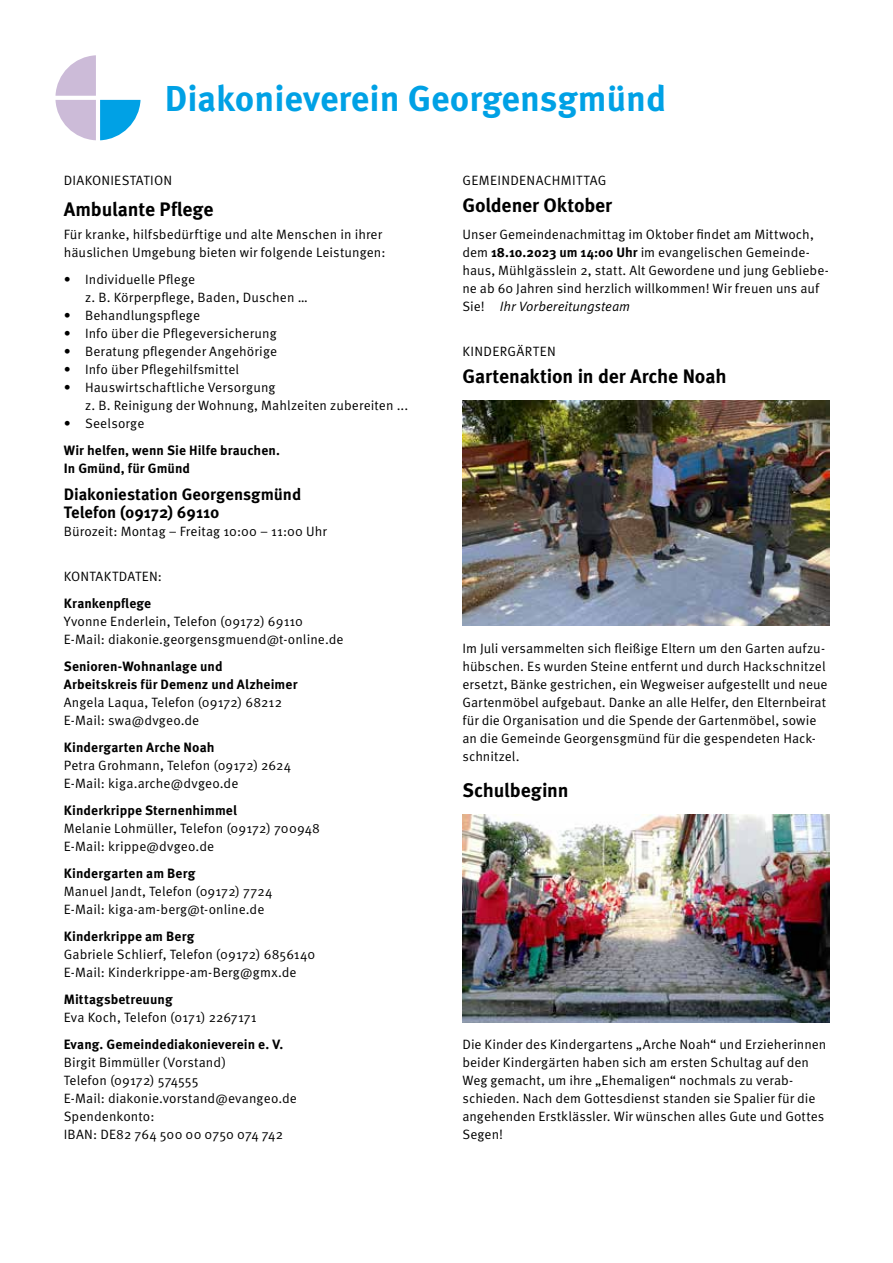
<style>
.page{position:relative;width:893px;height:1263px;background:#fff}
.page>*{position:absolute;margin:0;border:0;box-sizing:border-box;transform-origin:0 0}
.t1{font:700 36px "Meta OT";color:#00a1e5}
.t2{font:700 19.5px "Meta OT";letter-spacing:-.01em;color:#000}
.t3{font:700 16.5px/18px "Meta OT";color:#000}
.t4{font:13.5px/18px "Meta OT";letter-spacing:.005em;color:#000}
.t5{font:700 13.5px/18px "Meta OT";letter-spacing:.005em;color:#000}
.t6{font:13.5px "Meta OT";letter-spacing:.025em;color:#000}
.t7{font:13.5px "Meta OT Norm Ita";color:#000}
.s1{font-weight:700}
.s2{font-family:"Meta OT"}
</style>
<div class="page">
<svg style="left:55px;top:55px;width:86px;height:85px"></svg>
<img style="left:462px;top:401px;width:367px;height:225px">
<img style="left:462px;top:815px;width:367px;height:207px">
<h1 class="t1" style="left:165px;top:76px;width:503px">Diakonieverein Georgensgmünd</h1>
<p class="t4" style="left:64px;top:171px;width:110px">DIAKONIESTATION</p>
<h2 class="t2" style="left:64px;top:197px;width:151px">Ambulante Pflege</h2>
<p class="t4" style="left:64px;top:225px;width:323px">Für kranke, hilfsbedürftige und alte Menschen in ihrer häuslichen Umgebung bieten wir folgende Leistungen:</p>
<p class="t4" style="left:85px;top:270px;width:224px;text-indent:-21px">• Individuelle Pflege<br>z. B. Körperpflege, Baden, Duschen …</p>
<p class="t4" style="left:64px;top:306px;width:138px">• Behandlungspflege</p>
<p class="t4" style="left:64px;top:324px;width:214px">• Info über die Pflegeversicherung</p>
<p class="t4" style="left:64px;top:342px;width:215px">• Beratung pflegender Angehörige</p>
<p class="t4" style="left:64px;top:360px;width:177px">• Info über Pflegehilfsmittel</p>
<p class="t4" style="left:85px;top:378px;width:325px;text-indent:-21px">• Hauswirtschaftliche Versorgung<br>z. B. Reinigung der Wohnung, Mahlzeiten zubereiten ...</p>
<p class="t4" style="left:64px;top:414px;width:82px">• Seelsorge</p>
<p class="t5" style="left:64px;top:441px;width:218px">Wir helfen, wenn Sie Hilfe brauchen.<br>In Gmünd, für Gmünd</p>
<p class="t3" style="left:64px;top:485px;width:239px">Diakoniestation Georgensgmünd<br>Telefon (09172) 69110</p>
<p class="t4" style="left:64px;top:522px;width:265px">Bürozeit: Montag – Freitag 10:00 – 11:00 Uhr</p>
<p class="t4" style="left:64px;top:567px;width:100px">KONTAKTDATEN:</p>
<p class="t5" style="left:64px;top:594px;width:89px">Krankenpflege</p>
<p class="t4" style="left:64px;top:612px;width:281px">Yvonne Enderlein, Telefon (09172) 69110<br>E-Mail: diakonie.georgensgmuend@t-online.de</p>
<p class="t5" style="left:64px;top:657px;width:235px">Senioren-Wohnanlage und<br>Arbeitskreis für Demenz und Alzheimer</p>
<p class="t4" style="left:64px;top:693px;width:220px">Angela Laqua, Telefon (09172) 68212<br>E-Mail: swa@dvgeo.de</p>
<p class="t5" style="left:64px;top:738px;width:152px">Kindergarten Arche Noah</p>
<p class="t4" style="left:64px;top:756px;width:229px">Petra Grohmann, Telefon (09172) 2624<br>E-Mail: kiga.arche@dvgeo.de</p>
<p class="t5" style="left:64px;top:801px;width:175px">Kinderkrippe Sternenhimmel</p>
<p class="t4" style="left:64px;top:819px;width:258px">Melanie Lohmüller, Telefon (09172) 700948<br>E-Mail: krippe@dvgeo.de</p>
<p class="t5" style="left:64px;top:864px;width:133px">Kindergarten am Berg</p>
<p class="t4" style="left:64px;top:882px;width:210px">Manuel Jandt, Telefon (09172) 7724<br>E-Mail: kiga-am-berg@t-online.de</p>
<p class="t5" style="left:64px;top:927px;width:132px">Kinderkrippe am Berg</p>
<p class="t4" style="left:64px;top:945px;width:253px">Gabriele Schlierf, Telefon (09172) 6856140<br>E-Mail: Kinderkrippe-am-Berg@gmx.de</p>
<p class="t5" style="left:64px;top:990px;width:110px">Mittagsbetreuung</p>
<p class="t4" style="left:64px;top:1008px;width:194px">Eva Koch, Telefon (0171) 2267171</p>
<p class="t5" style="left:64px;top:1035px;width:221px">Evang. Gemeindediakonieverein e. V.</p>
<p class="t4" style="left:64px;top:1053px;width:235px">Birgit Bimmüller (Vorstand)<br>Telefon (09172) 574555<br>E-Mail: diakonie.vorstand@evangeo.de<br>Spendenkonto:<br>IBAN: DE82 764 500 00 0750 074 742</p>
<p class="t6" style="left:462px;top:172px;width:145px">GEMEINDENACHMITTAG</p>
<h2 class="t2" style="left:462px;top:193px;width:151px">Goldener Oktober</h2>
<p class="t4" style="left:462px;top:225px;width:368px">Unser Gemeindenachmittag im Oktober findet am Mittwoch, dem <span class="s1">18.10.2023 um 14:00 Uhr</span> im evangelischen Gemeinde&shy;haus, Mühlgässlein 2, statt. Alt Gewordene und jung Gebliebe&shy;ne ab 60 Jahren sind herzlich willkommen! Wir freuen uns auf</p>
<p class="t7" style="left:462px;top:298px;width:169px"><span class="s2">Sie!</span> Ihr Vorbereitungsteam</p>
<p class="t6" style="left:462px;top:343px;width:71px">KINDERGärten</p>
<h2 class="t2" style="left:462px;top:364px;width:266px">Gartenaktion in der Arche Noah</h2>
<p class="t4" style="left:462px;top:639px;width:367px">Im Juli versammelten sich fleißige Eltern um den Garten aufzu&shy;hübschen. Es wurden Steine entfernt und durch Hackschnitzel ersetzt, Bänke gestrichen, ein Wegweiser aufgestellt und neue Gartenmöbel aufgebaut. Danke an alle Helfer, den Elternbeirat für die Organisation und die Spende der Gartenmöbel, sowie an die Gemeinde Georgensgmünd für die gespendeten Hack&shy;schnitzel.</p>
<h2 class="t2" style="left:462px;top:778px;width:108px">Schulbeginn</h2>
<p class="t4" style="left:462px;top:1035px;width:365px">Die Kinder des Kindergartens „Arche Noah“ und Erzieherinnen beider Kindergärten haben sich am ersten Schultag auf den Weg gemacht, um ihre „Ehemaligen“ nochmals zu verab&shy;schieden. Nach dem Gottesdienst standen sie Spalier für die angehenden Erstklässler. Wir wünschen alles Gute und Gottes Segen!</p>
</div>
